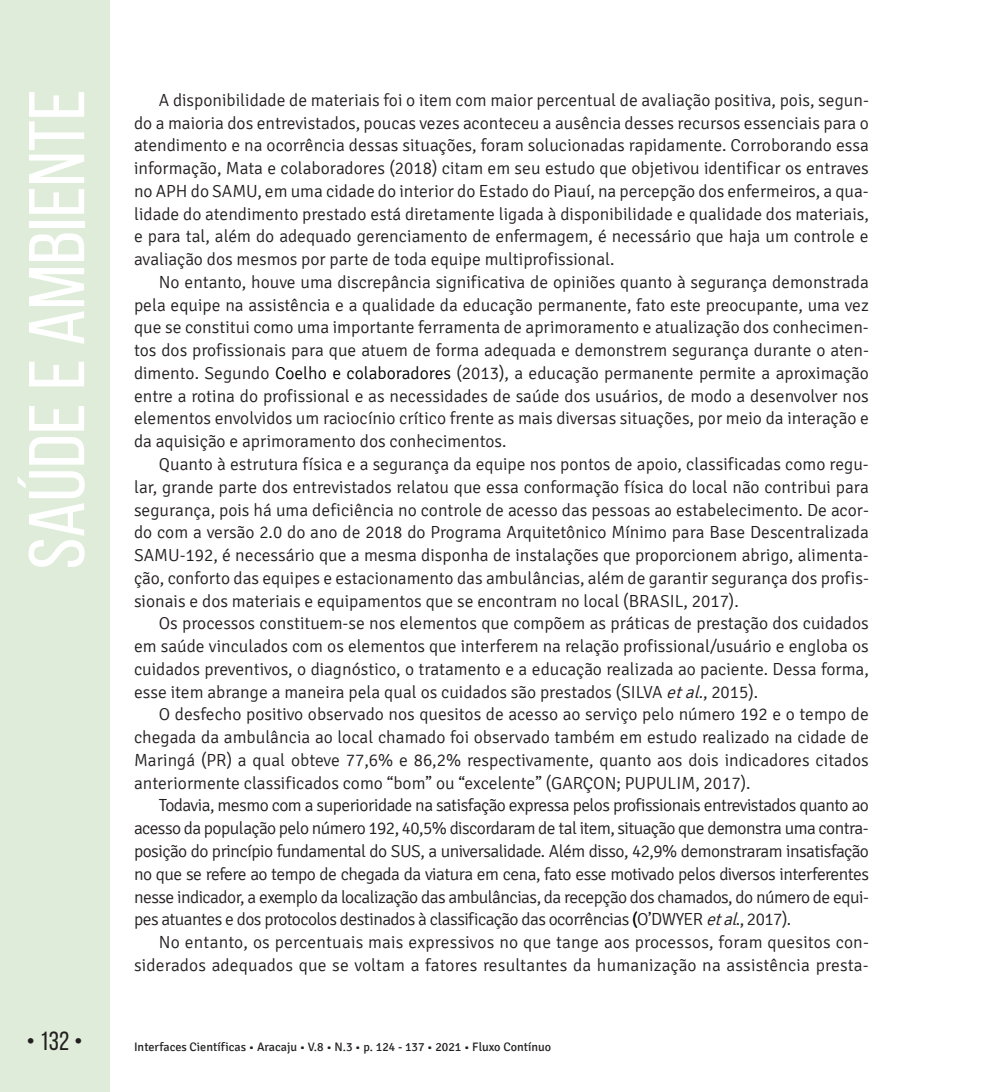
<style>
.page{position:relative;width:993px;height:1092px;background:#fff}
.page>*{position:absolute;margin:0;border:0;box-sizing:border-box;transform-origin:0 0}
.t1{font:78.75px "Bebas Neue";color:#fff;scale:1.09 1}
.t2{font:26.25px "Bebas Neue";color:#231f20}
.t3{font:300 17.5px/22.8px "Signika";color:#231f20;text-align:justify}
.t4{font:12.25px "Signika";color:#231f20}
.s1{color:#000001}
.s2{font-style:italic}
.s3{font-weight:400;font-size:16.62px;color:#000001}
</style>
<div class="page">
<div style="left:0;top:0;width:109px;height:1091px;background:#deecd9"></div>
<h1 class="t1" style="left:14px;top:569px;width:442px;rotate:-90deg">Saúde e Ambiente</h1>
<p class="t3" style="left:134px;top:89px;width:736px;text-indent:25px">A disponibilidade de materiais foi o item com maior percentual de avaliação positiva, pois, segun&shy;do a maioria dos entrevistados, poucas vezes aconteceu a ausência desses recursos essenciais para o atendimento e na ocorrência dessas situações, foram solucionadas rapidamente. Corroborando essa informação, Mata e colaboradores (2018) citam em seu estudo que objetivou identificar os entraves no APH do SAMU, em uma cidade do interior do Estado do Piauí, na percepção dos enfermeiros, a qua&shy;lidade do atendimento prestado está diretamente ligada à disponibilidade e qualidade dos materiais, e para tal, além do adequado gerenciamento de enfermagem, é necessário que haja um controle e avaliação dos mesmos por parte de toda equipe multiprofissional.</p>
<p class="t3" style="left:134px;top:271px;width:736px;text-indent:25px">No entanto, houve uma discrepância significativa de opiniões quanto à segurança demonstrada pela equipe na assistência e a qualidade da educação permanente, fato este preocupante, uma vez que se constitui como uma importante ferramenta de aprimoramento e atualização dos conhecimen&shy;tos dos profissionais para que atuem de forma adequada e demonstrem segurança durante o aten&shy;dimento. Segundo <span class="s1">Coelho e colaboradores</span> (2013), a educação permanente permite a aproximação entre a rotina do profissional e as necessidades de saúde dos usuários, de modo a desenvolver nos elementos envolvidos um raciocínio crítico frente as mais diversas situações, por meio da interação e da aquisição e aprimoramento dos conhecimentos.</p>
<p class="t3" style="left:134px;top:453px;width:736px;text-indent:25px">Quanto à estrutura física e a segurança da equipe nos pontos de apoio, classificadas como regu&shy;lar, grande parte dos entrevistados relatou que essa conformação física do local não contribui para segurança, pois há uma deficiência no controle de acesso das pessoas ao estabelecimento. De acor&shy;do com a versão 2.0 do ano de 2018 do Programa Arquitetônico Mínimo para Base Descentralizada SAMU-192, é necessário que a mesma disponha de instalações que proporcionem abrigo, alimenta&shy;ção, conforto das equipes e estacionamento das ambulâncias, além de garantir segurança dos profis&shy;sionais e dos materiais e equipamentos que se encontram no local (BRASIL, 2017).</p>
<p class="t3" style="left:134px;top:612px;width:736px;text-indent:25px">Os processos constituem-se nos elementos que compõem as práticas de prestação dos cuidados em saúde vinculados com os elementos que interferem na relação profissional/usuário e engloba os cuidados preventivos, o diagnóstico, o tratamento e a educação realizada ao paciente. Dessa forma, esse item abrange a maneira pela qual os cuidados são prestados (SILVA <span class="s2">etal</span>., 2015).</p>
<p class="t3" style="left:134px;top:703px;width:736px;text-indent:25px">O desfecho positivo observado nos quesitos de acesso ao serviço pelo número 192 e o tempo de chegada da ambulância ao local chamado foi observado também em estudo realizado na cidade de Maringá (PR) a qual obteve 77,6% e 86,2% respectivamente, quanto aos dois indicadores citados anteriormente classificados como “bom” ou “excelente” (GARÇON; PUPULIM, 2017).</p>
<p class="t3" style="left:134px;top:794px;width:736px;text-indent:25px">Todavia, mesmo com a superioridade na satisfação expressa pelos profissionais entrevistados quanto ao acesso da população pelo número 192, 40,5% discordaram de tal item, situação que demonstra uma contra&shy;posição do princípio fundamental do SUS, a universalidade. Além disso, 42,9% demonstraram insatisfação no que se refere ao tempo de chegada da viatura em cena, fato esse motivado pelos diversos interferentes nesse indicador, a exemplo da localização das ambulâncias, da recepção dos chamados, do número de equi&shy;pes atuantes e dos protocolos destinados à classificação das ocorrências <span class="s3">(</span>O’DWYER <span class="s2">etal</span>., 2017).</p>
<p class="t3" style="left:134px;top:931px;width:736px;text-align:right">No entanto, os percentuais mais expressivos no que tange aos processos, foram quesitos con&shy;siderados adequados que se voltam a fatores resultantes da humanização na assistência presta-</p>
<h2 class="t2" style="left:27px;top:1026px;width:58px">• 132 •</h2>
<p class="t4" style="left:134px;top:1040px;width:418px">Interfaces Científicas • Aracaju • V.8 • N.3 • p. 124 - 137 • 2021 • Fluxo Contínuo</p>
</div>
